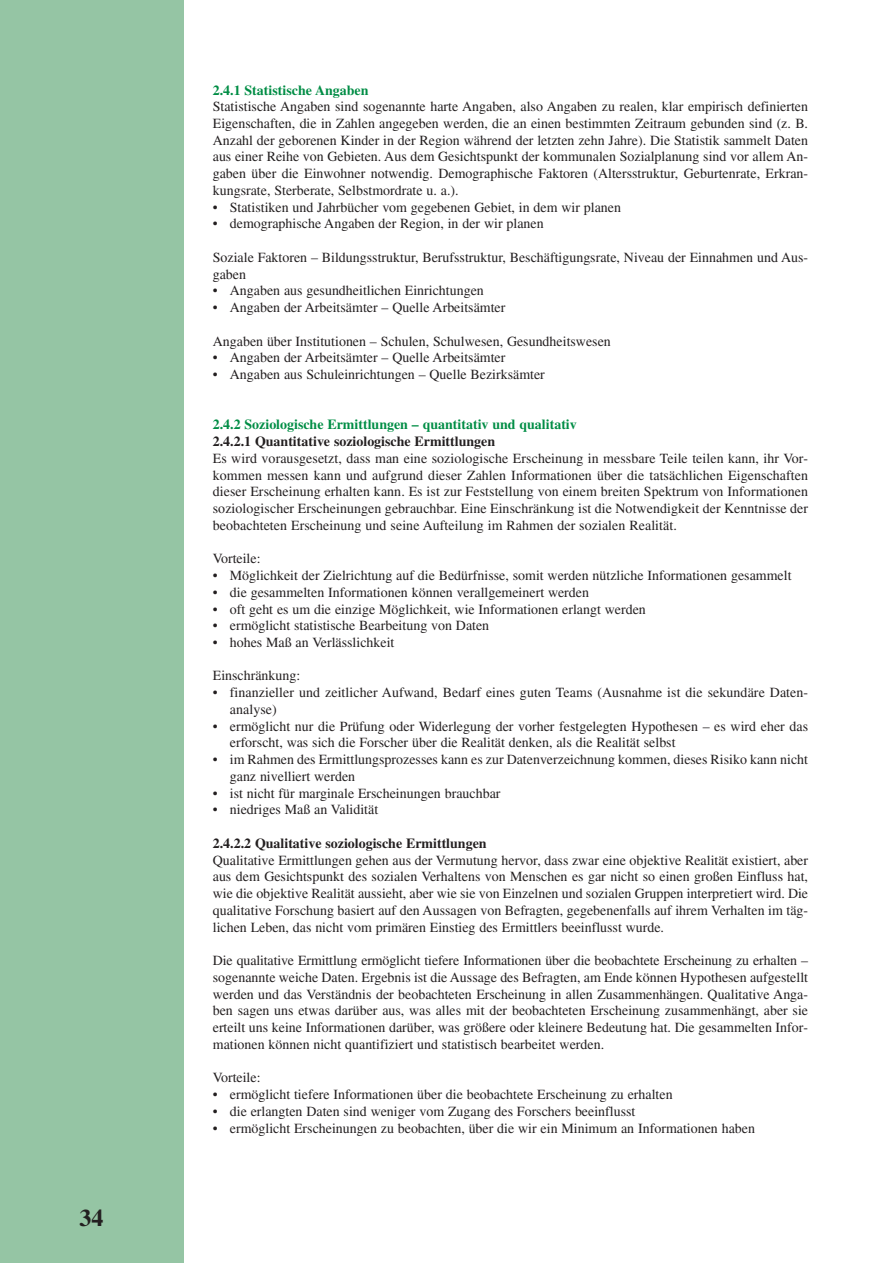
<style>
.page{position:relative;width:893px;height:1263px;background:#fff}
.page>*{position:absolute;margin:0;border:0;box-sizing:border-box;transform-origin:0 0}
.t1{font:700 24px "Times CE";color:#231f20}
.t2{font:13.95px/16.8px "Times CE";color:#231f20;text-align:justify}
.t3{font:700 13.95px "Times CE";color:#231f20}
.t4{font:700 13.95px "Times CE";color:#008d45}
</style>
<div class="page">
<div style="left:0;top:0;width:183px;height:1263px;background:#95c5a4"></div>
<h1 class="t1" style="left:80px;top:1210px;width:26px">34</h1>
<p class="t4" style="left:213px;top:85px;width:157px">2.4.1 Statistische Angaben</p>
<p class="t2" style="left:213px;top:100px;width:597px">Statistische Angaben sind sogenannte harte Angaben, also Angaben zu realen, klar empirisch definierten Eigenschaften, die in Zahlen angegeben werden, die an einen bestimmten Zeitraum gebunden sind (z. B.<br>Anzahl der geborenen Kinder in der Region während der letzten zehn Jahre). Die Statistik sammelt Daten aus einer Reihe von Gebieten. Aus dem Gesichtspunkt der kommunalen Sozialplanung sind vor allem An&shy;gaben über die Einwohner notwendig. Demographische Faktoren (Altersstruktur, Geburtenrate, Erkran&shy;kungsrate, Sterberate, Selbstmordrate u. a.).</p>
<p class="t2" style="left:213px;top:200px;width:410px">• Statistiken und Jahrbücher vom gegebenen Gebiet, in dem wir planen</p>
<p class="t2" style="left:213px;top:217px;width:332px">• demographische Angaben der Region, in der wir planen</p>
<p class="t2" style="left:213px;top:250px;width:597px">Soziale Faktoren – Bildungsstruktur, Berufsstruktur, Beschäftigungsrate, Niveau der Einnahmen und Aus&shy;gaben</p>
<p class="t2" style="left:213px;top:284px;width:272px">• Angaben aus gesundheitlichen Einrichtungen</p>
<p class="t2" style="left:213px;top:300px;width:294px">• Angaben der Arbeitsämter – Quelle Arbeitsämter</p>
<p class="t2" style="left:213px;top:334px;width:399px">Angaben über Institutionen – Schulen, Schulwesen, Gesundheitswesen</p>
<p class="t2" style="left:213px;top:351px;width:294px">• Angaben der Arbeitsämter – Quelle Arbeitsämter</p>
<p class="t2" style="left:213px;top:367px;width:334px">• Angaben aus Schuleinrichtungen – Quelle Bezirksämter</p>
<p class="t4" style="left:213px;top:420px;width:365px">2.4.2 Soziologische Ermittlungen – quantitativ und qualitativ</p>
<p class="t3" style="left:213px;top:437px;width:284px">2.4.2.1 Quantitative soziologische Ermittlungen</p>
<p class="t2" style="left:213px;top:451px;width:597px">Es wird vorausgesetzt, dass man eine soziologische Erscheinung in messbare Teile teilen kann, ihr Vor&shy;kommen messen kann und aufgrund dieser Zahlen Informationen über die tatsächlichen Eigenschaften dieser Erscheinung erhalten kann. Es ist zur Feststellung von einem breiten Spektrum von Informationen soziologischer Erscheinungen gebrauchbar. Eine Einschränkung ist die Notwendigkeit der Kenntnisse der beobachteten Erscheinung und seine Aufteilung im Rahmen der sozialen Realität.</p>
<p class="t2" style="left:213px;top:552px;width:49px">Vorteile:</p>
<p class="t2" style="left:213px;top:568px;width:580px">• Möglichkeit der Zielrichtung auf die Bedürfnisse, somit werden nützliche Informationen gesammelt</p>
<p class="t2" style="left:213px;top:585px;width:378px">• die gesammelten Informationen können verallgemeinert werden</p>
<p class="t2" style="left:213px;top:602px;width:435px">• oft geht es um die einzige Möglichkeit, wie Informationen erlangt werden</p>
<p class="t2" style="left:213px;top:619px;width:278px">• ermöglicht statistische Bearbeitung von Daten</p>
<p class="t2" style="left:213px;top:635px;width:183px">• hohes Maß an Verlässlichkeit</p>
<p class="t2" style="left:213px;top:669px;width:89px">Einschränkung:</p>
<p class="t2" style="left:230px;top:685px;width:580px;text-indent:-17px">• finanzieller und zeitlicher Aufwand, Bedarf eines guten Teams (Ausnahme ist die sekundäre Daten&shy;analyse)</p>
<p class="t2" style="left:230px;top:719px;width:580px;text-indent:-17px">• ermöglicht nur die Prüfung oder Widerlegung der vorher festgelegten Hypothesen – es wird eher das erforscht, was sich die Forscher über die Realität denken, als die Realität selbst</p>
<p class="t2" style="left:230px;top:752px;width:580px;text-indent:-17px">• im Rahmen des Ermittlungsprozesses kann es zur Datenverzeichnung kommen, dieses Risiko kann nicht ganz nivelliert werden</p>
<p class="t2" style="left:213px;top:786px;width:289px">• ist nicht für marginale Erscheinungen brauchbar</p>
<p class="t2" style="left:213px;top:803px;width:167px">• niedriges Maß an Validität</p>
<p class="t3" style="left:213px;top:838px;width:275px">2.4.2.2 Qualitative soziologische Ermittlungen</p>
<p class="t2" style="left:213px;top:853px;width:597px">Qualitative Ermittlungen gehen aus der Vermutung hervor, dass zwar eine objektive Realität existiert, aber aus dem Gesichtspunkt des sozialen Verhaltens von Menschen es gar nicht so einen großen Einfluss hat, wie die objektive Realität aussieht, aber wie sie von Einzelnen und sozialen Gruppen interpretiert wird. Die qualitative Forschung basiert auf den Aussagen von Befragten, gegebenenfalls auf ihrem Verhalten im täg&shy;lichen Leben, das nicht vom primären Einstieg des Ermittlers beeinflusst wurde.</p>
<p class="t2" style="left:213px;top:953px;width:597px">Die qualitative Ermittlung ermöglicht tiefere Informationen über die beobachtete Erscheinung zu erhalten – sogenannte weiche Daten. Ergebnis ist die Aussage des Befragten, am Ende können Hypothesen aufgestellt werden und das Verständnis der beobachteten Erscheinung in allen Zusammenhängen. Qualitative Anga&shy;ben sagen uns etwas darüber aus, was alles mit der beobachteten Erscheinung zusammenhängt, aber sie erteilt uns keine Informationen darüber, was größere oder kleinere Bedeutung hat. Die gesammelten Infor&shy;mationen können nicht quantifiziert und statistisch bearbeitet werden.</p>
<p class="t2" style="left:213px;top:1071px;width:49px">Vorteile:</p>
<p class="t2" style="left:213px;top:1087px;width:461px">• ermöglicht tiefere Informationen über die beobachtete Erscheinung zu erhalten</p>
<p class="t2" style="left:213px;top:1104px;width:424px">• die erlangten Daten sind weniger vom Zugang des Forschers beeinflusst</p>
<p class="t2" style="left:213px;top:1121px;width:544px">• ermöglicht Erscheinungen zu beobachten, über die wir ein Minimum an Informationen haben</p>
</div>
